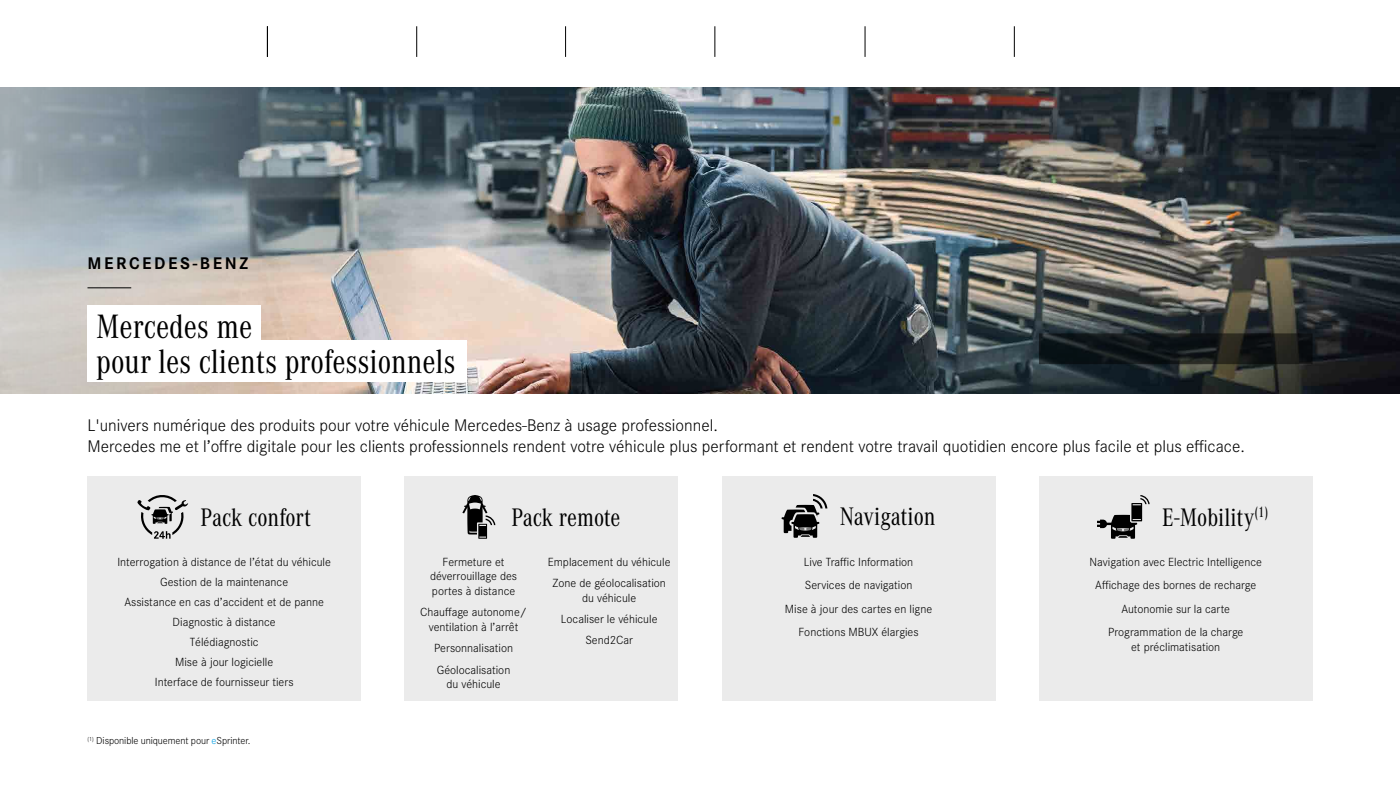
<style>
.page{position:relative;width:1400px;height:788px;background:#fff}
.page>*{position:absolute;margin:0;border:0;box-sizing:border-box;transform-origin:0 0}
.t1{font:35px "Corporate A Con";color:#000}
.t2{font:26.25px "Corporate A Con";color:#000}
.t3{font:300 17.5px "Corporate S";color:#000}
.t4{font:700 17.5px "Corporate S";letter-spacing:.15em;color:#000}
.t5{font:300 12.25px/14.7px "Corporate S";color:#000;text-align:center}
.t6{font:300 10.5px "Corporate S";letter-spacing:-.01em;color:#000}
.s1{color:#009ee3}
</style>
<div class="page">
<hr style="left:267px;top:26px;width:1px;height:31px;background:#000">
<hr style="left:416px;top:26px;width:1px;height:31px;background:#000">
<hr style="left:565px;top:26px;width:1px;height:31px;background:#000">
<hr style="left:714px;top:26px;width:1px;height:31px;background:#000">
<hr style="left:865px;top:26px;width:1px;height:31px;background:#000">
<hr style="left:1014px;top:26px;width:1px;height:31px;background:#000">
<div style="left:88px;top:476px;width:273px;height:224px;background:#ebebeb"></div>
<div style="left:1039px;top:476px;width:273px;height:224px;background:#ebebeb"></div>
<div style="left:405px;top:476px;width:273px;height:224px;background:#ebebeb"></div>
<svg style="left:462px;top:495px;width:33px;height:43px"></svg>
<div style="left:722px;top:476px;width:273px;height:224px;background:#ebebeb"></div>
<svg style="left:782px;top:494px;width:45px;height:43px"></svg>
<svg style="left:1097px;top:495px;width:53px;height:43px"></svg>
<img style="left:358px;top:88px;width:1042px;height:306px">
<svg style="left:0;top:88px;width:358px;height:306px;background:#9ba1a4"></svg>
<hr style="left:88px;top:287px;width:43px;height:1px;background:#000">
<svg style="left:1041px;top:335px;width:269px;height:27px;background:#131819"></svg>
<div style="left:1039px;top:333px;width:273px;height:31px;border:1px solid #000"></div>
<svg style="left:137px;top:495px;width:51px;height:43px"></svg>
<div style="left:88px;top:340px;width:379px;height:41px;background:#fff"></div>
<div style="left:88px;top:305px;width:173px;height:41px;background:#fff"></div>
<p class="t4" style="left:88px;top:251px;width:162px">MERCEDES-BENZ</p>
<p class="t1" style="left:96px;top:304px;width:158px">Mercedes me</p>
<p class="t1" style="left:96px;top:339px;width:361px">pour les clients professionnels</p>
<p class="t3" style="left:88px;top:413px;width:632px">L'univers numérique des produits pour votre véhicule Mercedes-Benz à usage professionnel.</p>
<p class="t3" style="left:88px;top:434px;width:1159px">Mercedes me et l’offre digitale pour les clients professionnels rendent votre véhicule plus performant et rendent votre travail quotidien encore plus facile et plus efficace.</p>
<p class="t2" style="left:201px;top:500px;width:112px">Pack confort</p>
<p class="t5" style="left:117px;top:553px;width:215px">Interrogation à distance de l’état du véhicule</p>
<p class="t5" style="left:160px;top:574px;width:129px">Gestion de la maintenance</p>
<p class="t5" style="left:124px;top:594px;width:201px">Assistance en cas d’accident et de panne</p>
<p class="t5" style="left:173px;top:614px;width:105px">Diagnostic à distance</p>
<p class="t5" style="left:190px;top:634px;width:70px">Télédiagnostic</p>
<p class="t5" style="left:175px;top:654px;width:100px">Mise à jour logicielle</p>
<p class="t5" style="left:155px;top:674px;width:140px">Interface de fournisseur tiers</p>
<p class="t6" style="left:88px;top:733px;width:165px"><sup>(1)</sup> Disponible uniquement pour <span class="s1">e</span>Sprinter.</p>
<p class="t2" style="left:511px;top:500px;width:110px">Pack remote</p>
<p class="t2" style="left:840px;top:499px;width:97px">Navigation</p>
<p class="t5" style="left:804px;top:553px;width:111px">Live Traffic Information</p>
<p class="t5" style="left:805px;top:577px;width:109px">Services de navigation</p>
<p class="t5" style="left:785px;top:600px;width:149px">Mise à jour des cartes en ligne</p>
<p class="t5" style="left:799px;top:624px;width:122px">Fonctions MBUX élargies</p>
<p class="t5" style="left:548px;top:553px;width:124px">Emplacement du véhicule</p>
<p class="t5" style="left:552px;top:575px;width:115px">Zone de géolocalisation du véhicule</p>
<p class="t5" style="left:561px;top:611px;width:98px">Localiser le véhicule</p>
<p class="t5" style="left:585px;top:632px;width:49px">Send2Car</p>
<p class="t5" style="left:430px;top:553px;width:88px">Fermeture et déverrouillage des portes à distance</p>
<p class="t5" style="left:420px;top:604px;width:108px">Chauffage autonome/ ventilation à l’arrêt</p>
<p class="t5" style="left:434px;top:640px;width:81px">Personnalisation</p>
<p class="t5" style="left:437px;top:661px;width:75px">Géolocalisation du véhicule</p>
<p class="t2" style="left:1162px;top:500px;width:108px">E-Mobility<sup>(1)</sup></p>
<p class="t5" style="left:1090px;top:553px;width:174px">Navigation avec Electric Intelligence</p>
<p class="t5" style="left:1095px;top:577px;width:163px">Affichage des bornes de recharge</p>
<p class="t5" style="left:1121px;top:600px;width:110px">Autonomie sur la carte</p>
<p class="t5" style="left:1108px;top:624px;width:137px">Programmation de la charge et préclimatisation</p>
</div>
